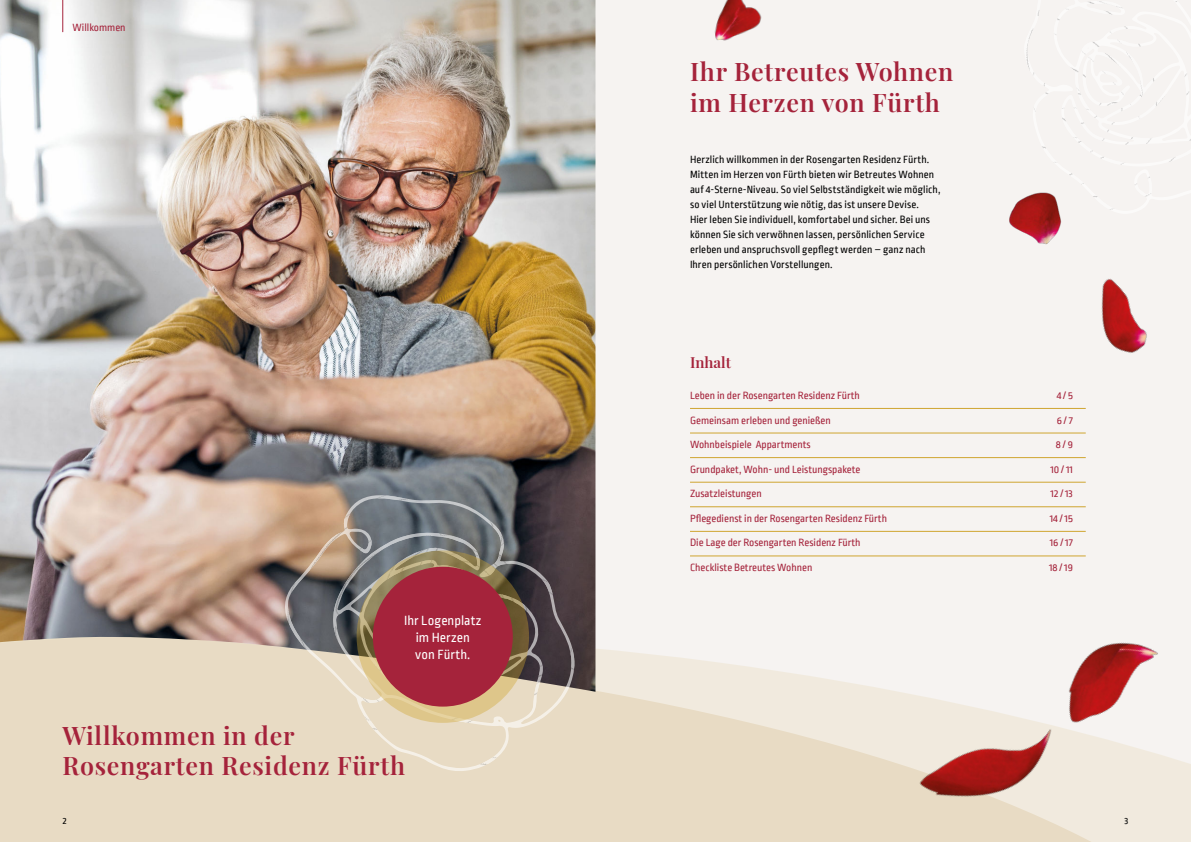
<style>
.page{position:relative;width:1191px;height:842px;background:#f6f3f1}
.page>*{position:absolute;margin:0;border:0;box-sizing:border-box;transform-origin:0 0}
.t1{font:600 25px/30.7px "Playfair Display";letter-spacing:.03em;color:#a5233b}
.t2{font:600 15px "Playfair Display";color:#a5233b}
.t3{font:14px/17px "Ropa Sans";color:#fff;text-align:center}
.t4{font:11px/15px "Ropa Sans";letter-spacing:.005em;color:#000}
.t5{font:11px "Ropa Sans";color:#a5233b}
.t6{font:10px "Ropa Sans";color:#000}
</style>
<div class="page">
<img style="left:1009px;top:198px;width:53px;height:47px">
<img style="left:714px;top:0;width:48px;height:41px">
<img style="left:1023px;top:1px;width:168px;height:215px">
<hr style="left:690px;top:408px;width:395px;height:1px;background:#cfa530">
<hr style="left:690px;top:433px;width:395px;height:1px;background:#cfa530">
<hr style="left:690px;top:457px;width:395px;height:1px;background:#cfa530">
<hr style="left:690px;top:482px;width:395px;height:1px;background:#cfa530">
<hr style="left:690px;top:506px;width:395px;height:1px;background:#cfa530">
<hr style="left:690px;top:531px;width:395px;height:1px;background:#cfa530">
<hr style="left:690px;top:556px;width:395px;height:1px;background:#cfa530">
<img style="left:1101px;top:278px;width:46px;height:75px">
<svg style="left:0;top:612px;width:1191px;height:230px;fill:#e8dbc4"></svg>
<img style="left:0;top:0;width:595px;height:692px">
<hr style="left:62px;top:0;width:1px;height:32px;background:#a5233b">
<img style="left:282px;top:495px;width:293px;height:277px">
<svg style="left:356px;top:550px;width:173px;height:173px;background:#aa9869"></svg>
<div style="left:373px;top:567px;width:140px;height:140px;background:#a5233b;border-radius:50%"></div>
<p class="t5" style="left:73px;top:22px;width:55px">Willkommen</p>
<p class="t3" style="left:404px;top:612px;width:79px">Ihr Logenplatz im Herzen<br>von Fürth.</p>
<h1 class="t1" style="left:62px;top:722px;width:344px">Willkommen in der<br>Rosengarten Residenz Fürth</h1>
<h1 class="t1" style="left:690px;top:58px;width:265px">Ihr Betreutes Wohnen im Herzen von Fürth</h1>
<p class="t4" style="left:690px;top:152px;width:252px">Herzlich willkommen in der Rosengarten Residenz Fürth.<br>Mitten im Herzen von Fürth bieten wir Betreutes Wohnen auf 4-Sterne-Niveau. So viel Selbstständigkeit wie möglich, so viel Unterstützung wie nötig, das ist unsere Devise.<br>Hier leben Sie individuell, komfortabel und sicher. Bei uns können Sie sich verwöhnen lassen, persönlichen Service erleben und anspruchsvoll gepflegt werden – ganz nach Ihren persönlichen Vorstellungen.</p>
<h2 class="t2" style="left:690px;top:356px;width:42px">Inhalt</h2>
<p class="t5" style="left:690px;top:390px;width:171px">Leben in der Rosengarten Residenz Fürth</p>
<p class="t5" style="left:1056px;top:390px;width:18px">4 / 5</p>
<p class="t5" style="left:690px;top:415px;width:142px">Gemeinsam erleben und genießen</p>
<p class="t5" style="left:1056px;top:415px;width:18px">6 / 7</p>
<p class="t5" style="left:690px;top:439px;width:122px">Wohnbeispiele Appartments</p>
<p class="t5" style="left:1055px;top:439px;width:19px">8 / 9</p>
<p class="t5" style="left:690px;top:464px;width:172px">Grundpaket, Wohn- und Leistungspakete</p>
<p class="t5" style="left:1050px;top:464px;width:24px">10 / 11</p>
<p class="t5" style="left:690px;top:488px;width:73px">Zusatzleistungen</p>
<p class="t5" style="left:1050px;top:488px;width:24px">12 / 13</p>
<p class="t5" style="left:690px;top:512px;width:198px">Pflegedienst in der Rosengarten Residenz Fürth</p>
<p class="t5" style="left:1049px;top:512px;width:25px">14 / 15</p>
<p class="t5" style="left:690px;top:537px;width:172px">Die Lage der Rosengarten Residenz Fürth</p>
<p class="t5" style="left:1049px;top:537px;width:25px">16 / 17</p>
<p class="t5" style="left:690px;top:562px;width:124px">Checkliste Betreutes Wohnen</p>
<p class="t5" style="left:1049px;top:562px;width:25px">18 / 19</p>
<p class="t6" style="left:63px;top:816px;width:5px">2</p>
<p class="t6" style="left:1124px;top:816px;width:5px">3</p>
</div>
